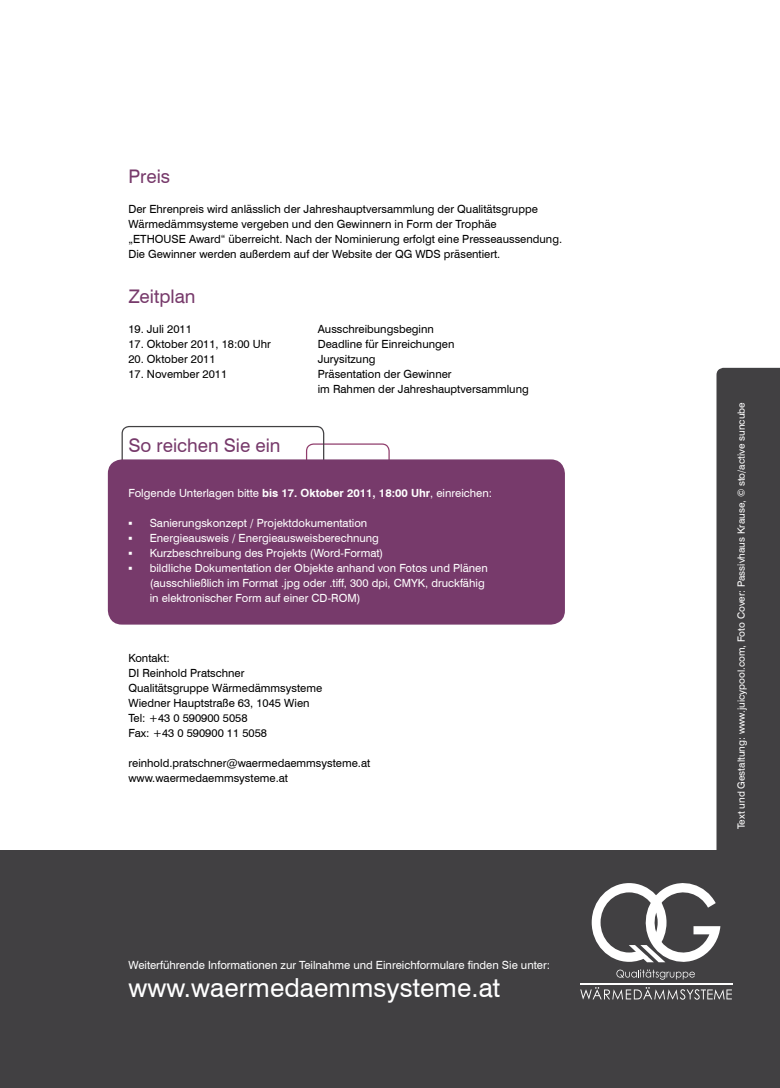
<style>
.page{position:relative;width:780px;height:1088px;background:#fff}
.page>*{position:absolute;margin:0;border:0;box-sizing:border-box;transform-origin:0 0}
.t1{font:26.25px "Swiss 721 BT";letter-spacing:.005em;color:#fff}
.t2{font:18.75px "Swiss 721 BT";color:#773a6b}
.t3{font:11.25px/15px "Swiss 721 BT";color:#000}
.t4{font:11.25px/15px "Swiss 721 BT";color:#fff}
.t5{font:10px "Swiss 721 BT";color:#fff}
.s1{font-weight:700}
.s2{font-family:"Arial";font-weight:700}
</style>
<div class="page">
<div style="left:0;top:850px;width:780px;height:238px;background:#414042"></div>
<svg style="left:121px;top:426px;width:268px;height:33px"></svg>
<div style="left:108px;top:459px;width:457px;height:165px;background:#773a6b;border-radius:14px"></div>
<svg style="left:591px;top:883px;width:129px;height:96px"></svg>
<svg style="left:580px;top:987px;width:151px;height:13px"></svg>
<hr style="left:580px;top:983px;width:152px;height:2px;background:#fff">
<div style="left:716px;top:368px;width:64px;height:482px;background:#414042"></div>
<h2 class="t2" style="left:128px;top:165px;width:43px">Preis</h2>
<p class="t3" style="left:128px;top:202px;width:435px">Der Ehrenpreis wird anlässlich der Jahreshauptversammlung der Qualitätsgruppe Wärmedämmsysteme vergeben und den Gewinnern in Form der Trophäe<br>„ETHOUSE Award“ überreicht. Nach der Nominierung erfolgt eine Presseaussendung.<br>Die Gewinner werden außerdem auf der Website der QG WDS präsentiert.</p>
<h2 class="t2" style="left:128px;top:285px;width:69px">Zeitplan</h2>
<p class="t3" style="left:128px;top:321px;width:65px">19. Juli 2011</p>
<p class="t3" style="left:318px;top:321px;width:118px">Ausschreibungsbeginn</p>
<p class="t3" style="left:128px;top:336px;width:144px">17. Oktober 2011, 18:00 Uhr</p>
<p class="t3" style="left:318px;top:336px;width:138px">Deadline für Einreichungen</p>
<p class="t3" style="left:128px;top:351px;width:89px">20. Oktober 2011</p>
<p class="t3" style="left:318px;top:351px;width:59px">Jurysitzung</p>
<p class="t3" style="left:128px;top:366px;width:100px">17. November 2011</p>
<p class="t3" style="left:318px;top:366px;width:212px">Präsentation der Gewinner<br>im Rahmen der Jahreshauptversammlung</p>
<h2 class="t2" style="left:128px;top:434px;width:154px">So reichen Sie ein</h2>
<p class="t4" style="left:128px;top:486px;width:365px">Folgende Unterlagen bitte <span class="s1">bis 17. Oktober 2011, 18:00 Uhr</span>, einreichen:</p>
<p class="t4" style="left:128px;top:516px;width:240px"><span class="s2">▪</span> Sanierungskonzept / Projektdokumentation</p>
<p class="t4" style="left:128px;top:531px;width:252px"><span class="s2">▪</span> Energieausweis / Energieausweisberechnung</p>
<p class="t4" style="left:128px;top:546px;width:256px"><span class="s2">▪</span> Kurzbeschreibung des Projekts (Word-Format)</p>
<p class="t4" style="left:150px;top:561px;width:339px;text-indent:-21px"><span class="s2">▪</span> bildliche Dokumentation der Objekte anhand von Fotos und Plänen (ausschließlich im Format .jpg oder .tiff, 300 dpi, CMYK, druckfähig in elektronischer Form auf einer CD-ROM)</p>
<p class="t3" style="left:128px;top:651px;width:195px">Kontakt:<br>DI Reinhold Pratschner<br>Qualitätsgruppe Wärmedämmsysteme<br>Wiedner Hauptstraße 63, 1045 Wien<br>Tel: +43 0 590900 5058<br>Fax: +43 0 590900 11 5058</p>
<p class="t3" style="left:128px;top:756px;width:243px">reinhold.pratschner@waermedaemmsysteme.at www.waermedaemmsysteme.at</p>
<p class="t4" style="left:128px;top:957px;width:423px">Weiterführende Informationen zur Teilnahme und Einreichformulare finden Sie unter:</p>
<h1 class="t1" style="left:128px;top:971px;width:373px">www.waermedaemmsysteme.at</h1>
<p class="t5" style="left:735px;top:829px;width:428px;rotate:-90deg">Text und Gestaltung: www.juicypool.com, Foto Cover: Passivhaus Krause, © sto/active suncube</p>
</div>
